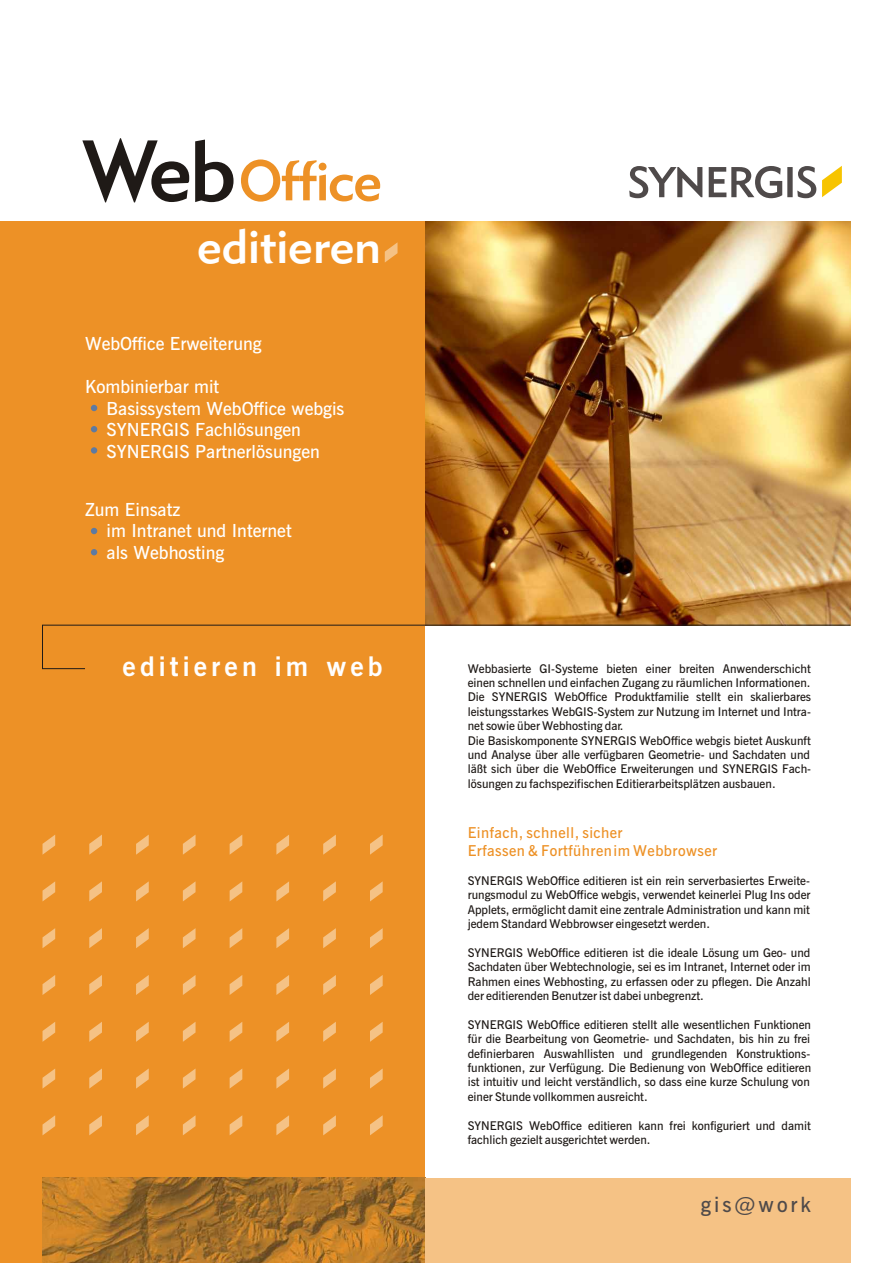
<style>
.page{position:relative;width:894px;height:1263px;background:#fff}
.page>*{position:absolute;margin:0;border:0;box-sizing:border-box;transform-origin:0 0}
.t1{font:55.95px "Geometr 415 Md BT";letter-spacing:-.03em;color:#ed9126}
.t2{font:48px "Geometr 415 Md BT";color:#fff}
.t3{font:700 27px "News Goth BT";letter-spacing:.15em;color:#fff}
.t4{font:21px "News Goth Dm BT";letter-spacing:.145em;color:#4f4a4a}
.t5{font:18px/21.6px "News Goth Dm BT";color:#fff}
.t6{font:15px/18px "News Goth Dm BT";letter-spacing:.03em;color:#ed9126}
.t7{font:12px/14.4px "News Goth Dm BT";color:#1f1a17;text-align:justify}
.s1{font-size:84.6px;color:#1f1a17}
</style>
<div class="page">
<img style="left:425px;top:221px;width:425px;height:403px">
<div style="left:0;top:221px;width:425px;height:1042px;background:#ed9126"></div>
<svg style="left:629px;top:166px;width:187px;height:32px"></svg>
<svg style="left:822px;top:166px;width:20px;height:31px"></svg>
<svg style="left:385px;top:242px;width:13px;height:20px"></svg>
<img style="left:43px;top:1178px;width:382px;height:85px">
<div style="left:425px;top:1178px;width:425px;height:85px;background:#f5c285"></div>
<svg style="left:43px;top:835px;width:12px;height:19px"></svg>
<svg style="left:43px;top:881px;width:12px;height:20px"></svg>
<svg style="left:43px;top:928px;width:12px;height:20px"></svg>
<svg style="left:43px;top:975px;width:12px;height:20px"></svg>
<svg style="left:43px;top:1022px;width:12px;height:20px"></svg>
<svg style="left:43px;top:1069px;width:12px;height:19px"></svg>
<svg style="left:43px;top:1115px;width:12px;height:20px"></svg>
<svg style="left:89px;top:835px;width:13px;height:20px"></svg>
<svg style="left:89px;top:881px;width:13px;height:20px"></svg>
<svg style="left:89px;top:928px;width:13px;height:20px"></svg>
<svg style="left:89px;top:975px;width:13px;height:20px"></svg>
<svg style="left:89px;top:1022px;width:13px;height:20px"></svg>
<svg style="left:89px;top:1068px;width:13px;height:21px"></svg>
<svg style="left:89px;top:1115px;width:13px;height:20px"></svg>
<svg style="left:136px;top:835px;width:13px;height:20px"></svg>
<svg style="left:136px;top:881px;width:13px;height:20px"></svg>
<svg style="left:136px;top:928px;width:13px;height:20px"></svg>
<svg style="left:136px;top:975px;width:13px;height:20px"></svg>
<svg style="left:136px;top:1022px;width:13px;height:20px"></svg>
<svg style="left:136px;top:1068px;width:13px;height:21px"></svg>
<svg style="left:136px;top:1115px;width:13px;height:20px"></svg>
<svg style="left:183px;top:835px;width:13px;height:20px"></svg>
<svg style="left:183px;top:881px;width:13px;height:20px"></svg>
<svg style="left:183px;top:928px;width:13px;height:20px"></svg>
<svg style="left:183px;top:975px;width:13px;height:20px"></svg>
<svg style="left:183px;top:1022px;width:13px;height:20px"></svg>
<svg style="left:183px;top:1068px;width:13px;height:21px"></svg>
<svg style="left:183px;top:1115px;width:13px;height:20px"></svg>
<svg style="left:230px;top:835px;width:12px;height:20px"></svg>
<svg style="left:230px;top:882px;width:12px;height:19px"></svg>
<svg style="left:230px;top:928px;width:12px;height:20px"></svg>
<svg style="left:230px;top:975px;width:12px;height:20px"></svg>
<svg style="left:230px;top:1022px;width:12px;height:20px"></svg>
<svg style="left:230px;top:1069px;width:12px;height:19px"></svg>
<svg style="left:230px;top:1115px;width:12px;height:20px"></svg>
<svg style="left:276px;top:835px;width:13px;height:20px"></svg>
<svg style="left:276px;top:881px;width:13px;height:20px"></svg>
<svg style="left:276px;top:928px;width:13px;height:20px"></svg>
<svg style="left:276px;top:975px;width:13px;height:20px"></svg>
<svg style="left:276px;top:1022px;width:13px;height:20px"></svg>
<svg style="left:276px;top:1068px;width:13px;height:21px"></svg>
<svg style="left:276px;top:1115px;width:13px;height:20px"></svg>
<svg style="left:323px;top:835px;width:13px;height:20px"></svg>
<svg style="left:323px;top:881px;width:13px;height:20px"></svg>
<svg style="left:323px;top:928px;width:13px;height:20px"></svg>
<svg style="left:323px;top:975px;width:13px;height:20px"></svg>
<svg style="left:323px;top:1022px;width:13px;height:20px"></svg>
<svg style="left:323px;top:1068px;width:13px;height:21px"></svg>
<svg style="left:323px;top:1115px;width:13px;height:20px"></svg>
<svg style="left:370px;top:835px;width:13px;height:20px"></svg>
<svg style="left:370px;top:881px;width:13px;height:20px"></svg>
<svg style="left:370px;top:928px;width:13px;height:20px"></svg>
<svg style="left:370px;top:975px;width:13px;height:20px"></svg>
<svg style="left:370px;top:1022px;width:13px;height:20px"></svg>
<svg style="left:370px;top:1068px;width:13px;height:21px"></svg>
<svg style="left:370px;top:1115px;width:13px;height:20px"></svg>
<svg style="left:42px;top:624px;width:809px;height:46px"></svg>
<svg style="left:91px;top:528px;width:6px;height:6px"></svg>
<svg style="left:91px;top:549px;width:6px;height:6px"></svg>
<svg style="left:91px;top:405px;width:6px;height:6px"></svg>
<svg style="left:91px;top:426px;width:6px;height:6px"></svg>
<div style="left:91px;top:447px;width:6px;height:7px;background:#5e7aa1;border-radius:50%"></div>
<h1 class="t1" style="left:82px;top:158px;width:301px"><span class="s1">Web</span>Office</h1>
<h2 class="t2" style="left:197px;top:227px;width:186px">editieren</h2>
<h3 class="t5" style="left:85px;top:335px;width:178px">WebOffice Erweiterung</h3>
<h3 class="t5" style="left:107px;top:378px;width:239px;text-indent:-22px">Kombinierbar mit<br>Basissystem WebOffice webgis<br>SYNERGIS Fachlösungen<br>SYNERGIS Partnerlösungen</h3>
<h3 class="t5" style="left:107px;top:500px;width:187px;text-indent:-22px">Zum Einsatz<br>im Intranet und Internet als Webhosting</h3>
<h3 class="t3" style="left:123px;top:656px;width:262px">editieren im web</h3>
<p class="t7" style="left:468px;top:662px;width:345px;text-align:left">Webbasierte GI-Systeme bieten einer breiten Anwenderschicht einen schnellen und einfachen Zugang zu räumlichen Informationen.<br>Die SYNERGIS WebOffice Produktfamilie stellt ein skalierbares leistungsstarkes WebGIS-System zur Nutzung im Internet und Intra&shy;net sowie über Webhosting dar.<br>Die Basiskomponente SYNERGIS WebOffice webgis bietet Auskunft und Analyse über alle verfügbaren Geometrie- und Sachdaten und läßt sich über die WebOffice Erweiterungen und SYNERGIS Fach&shy;lösungen zu fachspezifischen Editierarbeitsplätzen ausbauen.</p>
<p class="t6" style="left:468px;top:825px;width:251px">Einfach, schnell, sicher<br>Erfassen &amp; Fortführen im Webbrowser</p>
<p class="t7" style="left:468px;top:875px;width:344px">SYNERGIS WebOffice editieren ist ein rein serverbasiertes Erweite&shy;rungsmodul zu WebOffice webgis, verwendet keinerlei Plug Ins oder Applets, ermöglicht damit eine zentrale Administration und kann mit jedem Standard Webbrowser eingesetzt werden.</p>
<p class="t7" style="left:468px;top:947px;width:345px">SYNERGIS WebOffice editieren ist die ideale Lösung um Geo- und Sachdaten über Webtechnologie, sei es im Intranet, Internet oder im Rahmen eines Webhosting, zu erfassen oder zu pflegen. Die Anzahl der editierenden Benutzer ist dabei unbegrenzt.</p>
<p class="t7" style="left:468px;top:1019px;width:345px">SYNERGIS WebOffice editieren stellt alle wesentlichen Funktionen für die Bearbeitung von Geometrie- und Sachdaten, bis hin zu frei definierbaren Auswahllisten und grundlegenden Konstruktions&shy;funktionen, zur Verfügung. Die Bedienung von WebOffice editieren ist intuitiv und leicht verständlich, so dass eine kurze Schulung von einer Stunde vollkommen ausreicht.</p>
<p class="t7" style="left:468px;top:1119px;width:345px">SYNERGIS WebOffice editieren kann frei konfiguriert und damit fachlich gezielt ausgerichtet werden.</p>
<h3 class="t4" style="left:701px;top:1196px;width:112px">gis@work</h3>
</div>
